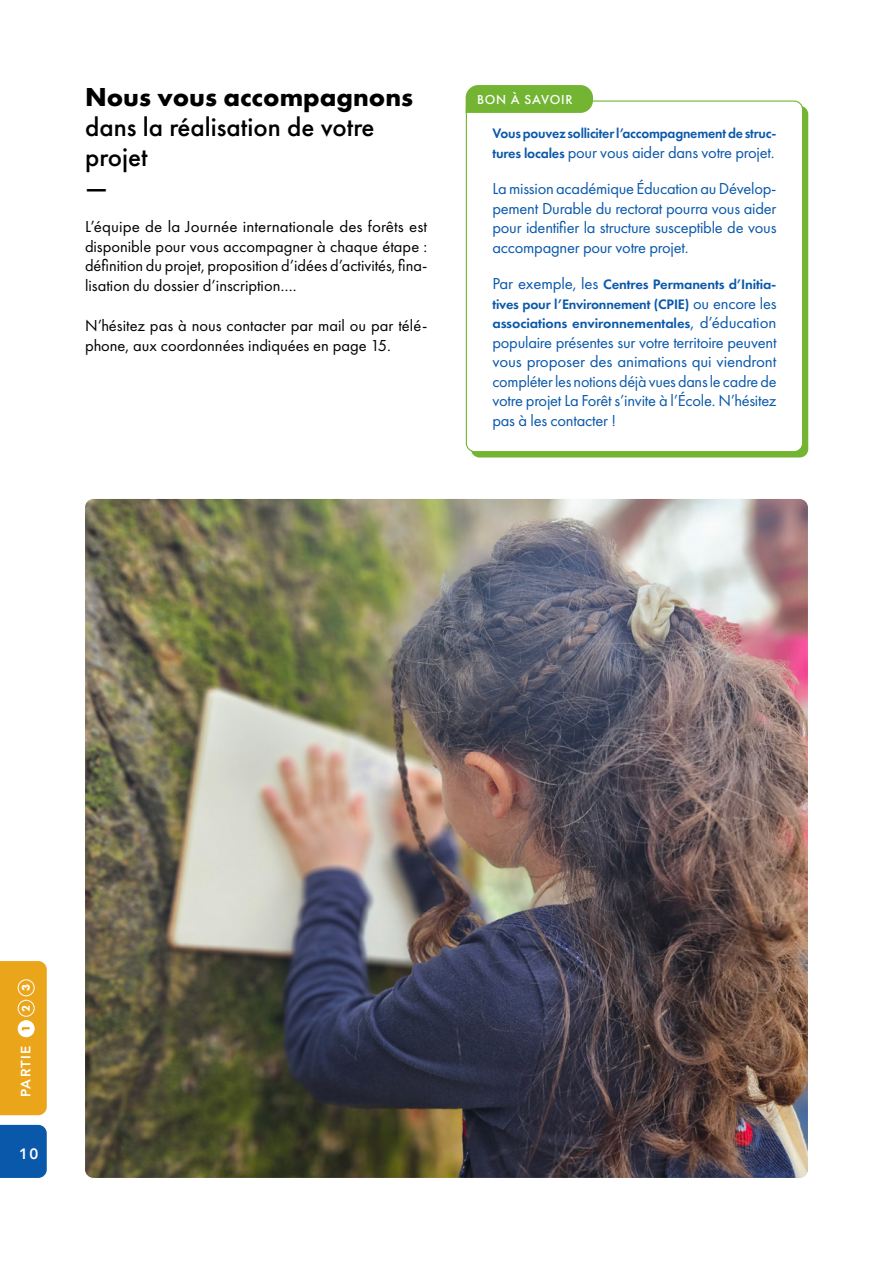
<style>
.page{position:relative;width:893px;height:1263px;background:#fff}
.page>*{position:absolute;margin:0;border:0;box-sizing:border-box;transform-origin:0 0}
.t1{font:500 27px/30px "Futura PT";color:#000}
.t2{font:700 27px "Futura PT";color:#000}
.t3{font:16.5px/19.5px "Futura PT";letter-spacing:-.015em;color:#0a58aa;text-align:justify}
.t4{font:16.5px/19.5px "Futura PT";color:#000;text-align:justify}
.t5{font:800 15px "Avenir";color:#fff}
.t6{font:600 14.25px/19.5px "Futura PT";letter-spacing:-.015em;color:#0a58aa;text-align:justify}
.t7{font:500 13.5px "Futura PT";letter-spacing:.06em;color:#fff}
.t8{font:800 13.5px "Avenir";letter-spacing:.1em;color:#fff}
.s1{font-weight:600;font-size:14.25px}
.s2{font-weight:400;font-size:16.5px}
.s3{font-family:"Futura PT";font-weight:700;font-size:11.55px;color:#e99b00}
.s4{font-family:"Futura PT";font-size:11.55px}
.s5{font-family:"Futura PT";font-weight:700;font-size:11.55px}
</style>
<div class="page">
<div style="left:471px;top:106px;width:337px;height:351px;background:#73b532;border-radius:9px"></div>
<div style="left:466px;top:101px;width:337px;height:351px;background:#fff;border-radius:9px"></div>
<div style="left:466px;top:100px;width:337px;height:352px;border:1px solid #73b532;border-radius:9px"></div>
<div style="left:466px;top:85px;width:127px;height:28px;background:#73b532"></div>
<img style="left:85px;top:499px;width:723px;height:679px">
<div style="left:0;top:961px;width:47px;height:154px;background:#eba51a"></div>
<div style="left:18px;top:1021px;width:16px;height:16px;background:#fff;border-radius:50%"></div>
<div style="left:18px;top:1020px;width:17px;height:17px;border:1px solid #fff;border-radius:50%"></div>
<div style="left:18px;top:1000px;width:17px;height:17px;border:1px solid #fff;border-radius:50%"></div>
<div style="left:18px;top:979px;width:17px;height:17px;border:1px solid #fff;border-radius:50%"></div>
<div style="left:0;top:1125px;width:47px;height:53px;background:#0a58aa"></div>
<h1 class="t2" style="left:85px;top:83px;width:330px">Nous vous accompagnons</h1>
<h1 class="t1" style="left:85px;top:112px;width:291px">dans la réalisation de votre projet<br>—</h1>
<p class="t4" style="left:85px;top:217px;width:344px">L’équipe de la Journée internationale des forêts est disponible pour vous accompagner à chaque étape : définition du projet, proposition d’idées d’activités, fina&shy;lisation du dossier d’inscription….</p>
<p class="t4" style="left:85px;top:316px;width:344px">N’hésitez pas à nous contacter par mail ou par télé&shy;phone, aux coordonnées indiquées en page 15.</p>
<p class="t7" style="left:477px;top:92px;width:97px">BON À SAVOIR</p>
<p class="t6" style="left:492px;top:123px;width:286px">Vous pouvez solliciter l’accompagnement de struc-</p>
<p class="t3" style="left:492px;top:142px;width:284px"><span class="s1">tures locales</span> pour vous aider dans votre projet.</p>
<p class="t3" style="left:492px;top:179px;width:286px">La mission académique Éducation au Dévelop&shy;pement Durable du rectorat pourra vous aider pour identifier la structure susceptible de vous accompagner pour votre projet.</p>
<p class="t6" style="left:492px;top:274px;width:286px"><span class="s2">Par exemple, les</span> Centres Permanents d’Initia&shy;tives pour l’Environnement (CPIE) <span class="s2">ou encore les </span>associations environnementales<span class="s2">, d’éducation</span></p>
<p class="t3" style="left:492px;top:332px;width:286px">populaire présentes sur votre territoire peuvent vous proposer des animations qui viendront compléter les notions déjà vues dans le cadre de votre projet La Forêt s’invite à l’École. N’hésitez pas à les contacter !</p>
<p class="t8" style="left:18px;top:1097px;width:114px;rotate:-90deg">PARTIE <span class="s3">1</span> <span class="s4">2</span> <span class="s5">3</span></p>
<p class="t5" style="left:19px;top:1145px;width:21px">10</p>
</div>
